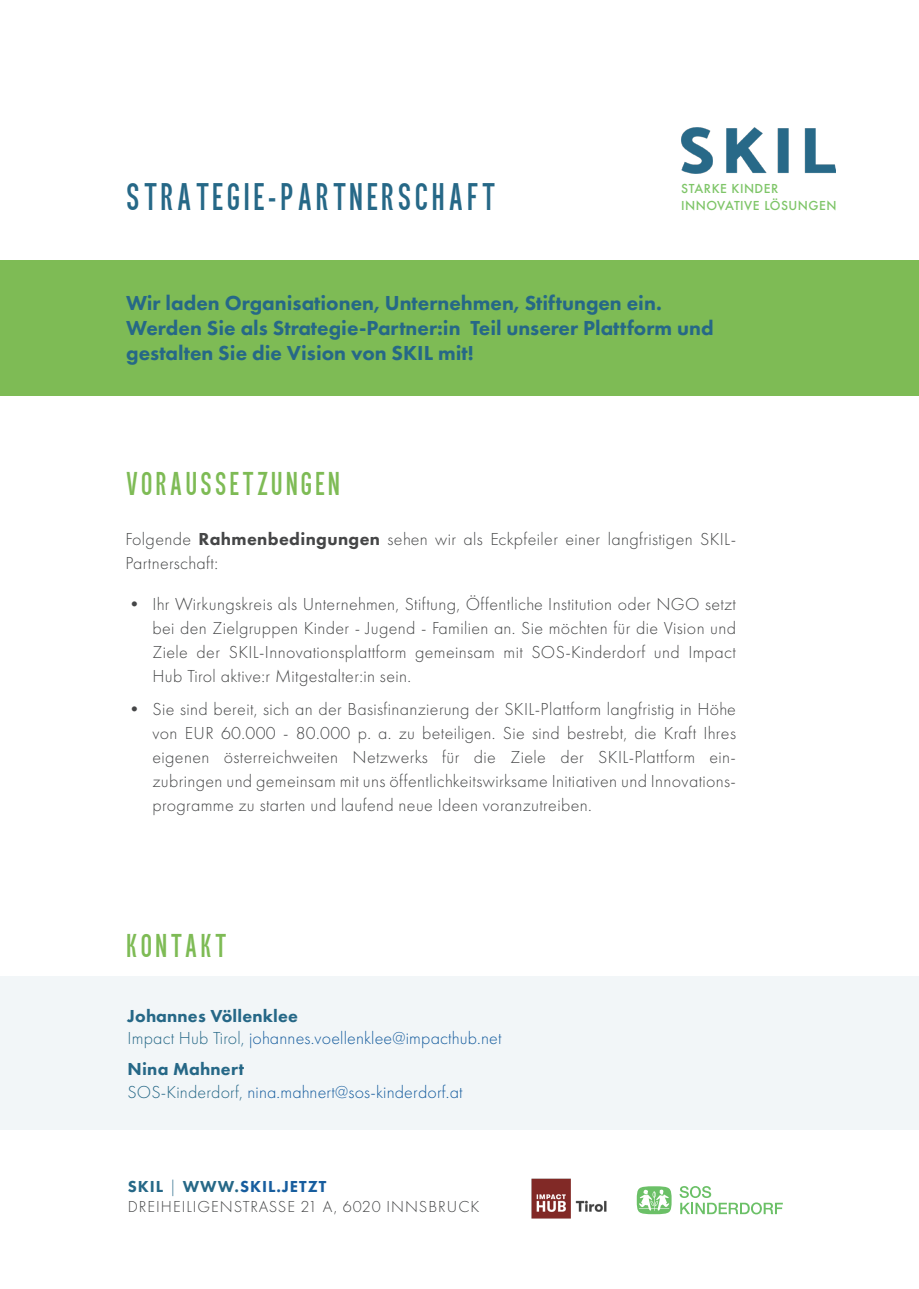
<style>
.page{position:relative;width:919px;height:1289px;background:#fff}
.page>*{position:absolute;margin:0;border:0;box-sizing:border-box;transform-origin:0 0}
.t1{font:42px "Equal Sans Demo";letter-spacing:.1em;color:#266887}
.t2{font:36px "Equal Sans Demo";letter-spacing:.1em;color:#7ebb55}
.t3{font:800 21px/25.2px "Futura PT";color:#266887}
.t4{font:300 18px/24px "Futura PT";letter-spacing:.02em;color:#454647;text-align:justify}
.t5{font:300 18px/22.5px "Futura PT";letter-spacing:.01em;color:#175d9e}
.t6{font:300 16.5px/19.8px "Futura PT";letter-spacing:.06em;color:#454647}
.t7{font:500 12px/17.5px "Futura";letter-spacing:.04em;color:#7ec568}
.s1{font-weight:800}
.s2{font-weight:800;color:#266887}
.s3{color:#266887}
.s4{font-weight:800;color:#175d9e}
</style>
<div class="page">
<div style="left:0;top:260px;width:918px;height:135px;background:#7ebb55"></div>
<img style="left:681px;top:127px;width:154px;height:47px">
<div style="left:0;top:976px;width:918px;height:153px;background:#f2f6f8"></div>
<svg style="left:636px;top:1186px;width:35px;height:28px"></svg>
<svg style="left:679px;top:1186px;width:103px;height:28px"></svg>
<img style="left:531px;top:1178px;width:76px;height:41px">
<h1 class="t1" style="left:128px;top:175px;width:369px">STRATEGIE-PARTNERSCHAFT</h1>
<p class="t7" style="left:681px;top:179px;width:157px">STARKE KINDER<br>INNOVATIVE LÖSUNGEN</p>
<p class="t3" style="left:126px;top:289px;width:589px">Wir laden Organisationen, Unternehmen, Stiftungen ein.<br>Werden Sie als Strategie-Partner:in Teil unserer Plattform und gestalten Sie die Vision von SKIL mit!</p>
<h2 class="t2" style="left:127px;top:465px;width:215px">VORAUSSETZUNGEN</h2>
<p class="t4" style="left:125px;top:527px;width:612px">Folgende <span class="s1">Rahmenbedingungen</span> sehen wir als Eckpfeiler einer langfristigen SKIL-<br>Partnerschaft:</p>
<p class="t4" style="left:152px;top:592px;width:585px;text-indent:-27px">• Ihr Wirkungskreis als Unternehmen, Stiftung, Öffentliche Institution oder NGO setzt bei den Zielgruppen Kinder - Jugend - Familien an. Sie möchten für die Vision und Ziele der SKIL-Innovationsplattform gemeinsam mit SOS-Kinderdorf und Impact Hub Tirol aktive:r Mitgestalter:in sein.</p>
<p class="t4" style="left:152px;top:697px;width:585px;text-indent:-27px">• Sie sind bereit, sich an der Basisfinanzierung der SKIL-Plattform langfristig in Höhe von EUR 60.000 - 80.000 p. a. zu beteiligen. Sie sind bestrebt, die Kraft Ihres eigenen österreichweiten Netzwerks für die Ziele der SKIL-Plattform ein&shy;zubringen und gemeinsam mit uns öffentlichkeitswirksame Initiativen und Innovations&shy;programme zu starten und laufend neue Ideen voranzutreiben.</p>
<h2 class="t2" style="left:128px;top:926px;width:100px">KONTAKT</h2>
<p class="t5" style="left:128px;top:1004px;width:375px"><span class="s2">Johannes Völlenklee<br></span><span class="s3">Impact Hub Tirol,</span> johannes.voellenklee@impacthub.net</p>
<p class="t5" style="left:128px;top:1058px;width:336px"><span class="s2">Nina Mahnert<br></span><span class="s3">SOS-Kinderdorf,</span> nina.mahnert@sos-kinderdorf.at</p>
<p class="t6" style="left:128px;top:1177px;width:353px"><span class="s2">SKIL</span> <span class="s3">|</span> <span class="s2">WWW.</span><span class="s4">SKIL.JETZT<br></span>DREIHEILIGENSTRASSE 21 A, 6020 INNSBRUCK</p>
</div>
